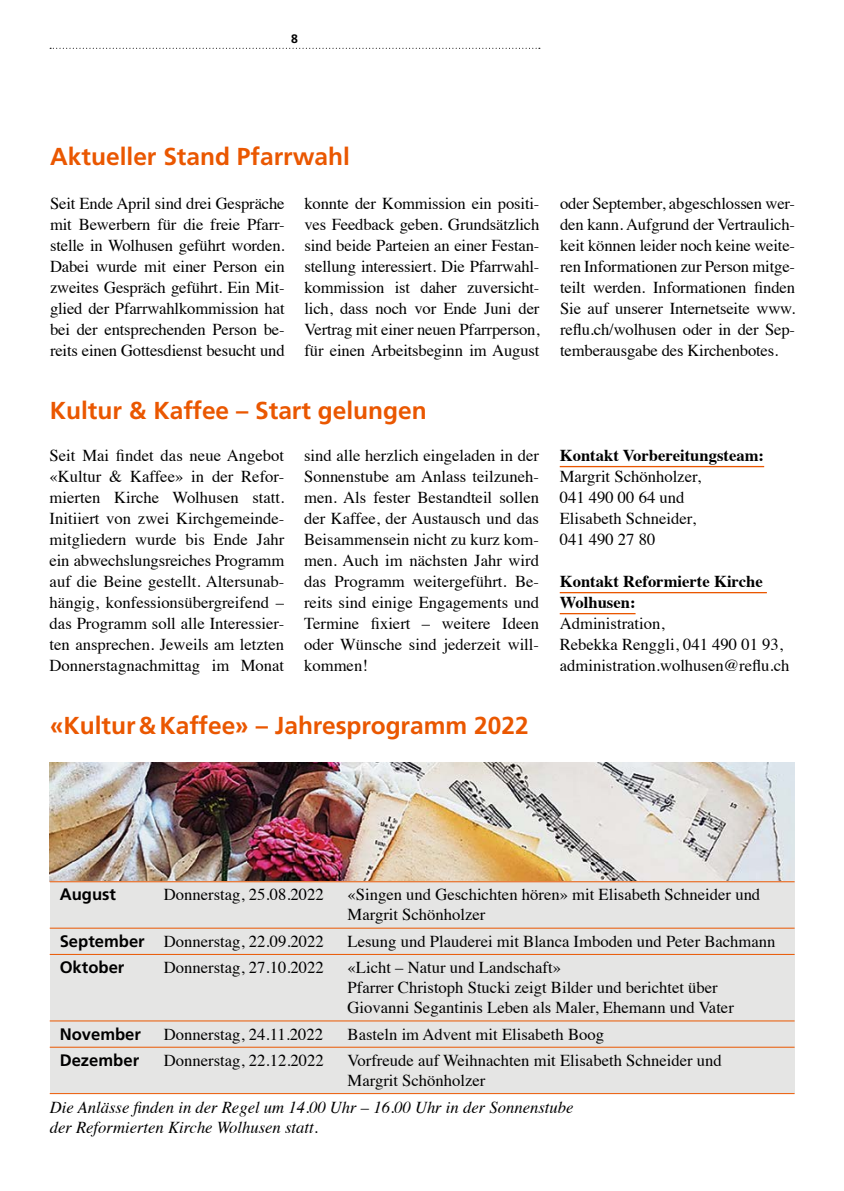
<style>
.page{position:relative;width:844px;height:1191px;background:#fff}
.page>*{position:absolute;margin:0;border:0;box-sizing:border-box;transform-origin:0 0}
.Zwischentitel{font:700 24.5px "Frutiger";color:#ea5700}
.Lauftext{font:16.62px/21px "Times";color:#000;text-align:justify}
.Gottesdienste{font:16.62px/20.1px "Times";color:#000}
.Gottesdienste-2{font:italic 16.62px/20.1px "Times";color:#000}
.t1{font:700 16.62px/21px "Times";color:#000}
.Gottesdienste-3{font:700 16.62px "Frutiger";color:#000}
.Lauftext-2{font:700 12.25px "Frutiger";color:#000}
.s1{font-family:"Frutiger";font-weight:700}
</style>
<div class="page">
<img style="left:50px;top:762px;width:744px;height:119px">
<div style="left:50px;top:881px;width:744px;height:212px;background:#e5e5e4"></div>
<svg style="left:50px;top:48px;width:489px;height:1px"></svg>
<hr style="left:50px;top:881px;width:744px;height:1px;background:#ea5700">
<hr style="left:50px;top:928px;width:744px;height:1px;background:#ea5700">
<hr style="left:50px;top:954px;width:744px;height:1px;background:#ea5700">
<hr style="left:50px;top:1020px;width:744px;height:1px;background:#ea5700">
<hr style="left:50px;top:1047px;width:744px;height:1px;background:#ea5700">
<hr style="left:50px;top:1093px;width:744px;height:1px;background:#ea5700">
<hr style="left:559px;top:466px;width:205px;height:1px;background:#ea5700">
<hr style="left:559px;top:592px;width:207px;height:1px;background:#ea5700">
<hr style="left:559px;top:613px;width:76px;height:1px;background:#ea5700">
<p class="Lauftext-2" style="left:291px;top:31px;width:8px">8</p>
<p class="Zwischentitel" style="left:50px;top:142px;width:301px">Aktueller Stand Pfarrwahl</p>
<p class="Lauftext" style="left:50px;top:192px;width:236px">Seit Ende April sind drei Gespräche mit Bewerbern für die freie Pfarr&shy;stelle in Wolhusen geführt worden.<br>Dabei wurde mit einer Person ein zweites Gespräch geführt. Ein Mit&shy;glied der Pfarrwahlkommission hat bei der entsprechenden Person be&shy;reits einen Gottesdienst besucht und</p>
<p class="Lauftext" style="left:560px;top:192px;width:236px">oder September, abgeschlossen wer&shy;den kann. Aufgrund der Vertraulich&shy;keit können leider noch keine weite&shy;ren Informationen zur Person mitge&shy;teilt werden. Informationen finden Sie auf unserer Internetseite www. reflu.ch/wolhusen oder in der Sep&shy;temberausgabe des Kirchenbotes.</p>
<p class="Lauftext" style="left:304px;top:192px;width:236px">konnte der Kommission ein positi&shy;ves Feedback geben. Grundsätzlich sind beide Parteien an einer Festan&shy;stellung interessiert. Die Pfarrwahl&shy;kommission ist daher zuversicht&shy;lich, dass noch vor Ende Juni der Vertrag mit einer neuen Pfarrperson, für einen Arbeitsbeginn im August</p>
<p class="Zwischentitel" style="left:50px;top:396px;width:378px">Kultur &amp; Kaffee – Start gelungen</p>
<p class="Lauftext" style="left:50px;top:444px;width:236px">Seit Mai findet das neue Angebot «Kultur &amp; Kaffee» in der Refor&shy;mierten Kirche Wolhusen statt.<br>Initiiert von zwei Kirchgemeinde&shy;mitgliedern wurde bis Ende Jahr ein abwechslungsreiches Programm auf die Beine gestellt. Altersunab&shy;hängig, konfessionsübergreifend – das Programm soll alle Interessier&shy;ten ansprechen. Jeweils am letzten Donnerstagnachmittag im Monat</p>
<p class="t1" style="left:559px;top:443px;width:206px">Kontakt Vorbereitungsteam:</p>
<p class="Lauftext" style="left:304px;top:444px;width:236px">sind alle herzlich eingeladen in der Sonnenstube am Anlass teilzuneh&shy;men. Als fester Bestandteil sollen der Kaffee, der Austausch und das Beisammensein nicht zu kurz kom&shy;men. Auch im nächsten Jahr wird das Programm weitergeführt. Be&shy;reits sind einige Engagements und Termine fixiert – weitere Ideen oder Wünsche sind jederzeit will&shy;kommen!</p>
<p class="Lauftext" style="left:559px;top:465px;width:143px;text-align:left">Margrit Schönholzer,<br>041 490 00 64 und<br>Elisabeth Schneider,<br>041 490 27 80</p>
<p class="t1" style="left:559px;top:569px;width:204px">Kontakt Reformierte Kirche<br>Wolhusen:</p>
<p class="Lauftext" style="left:559px;top:612px;width:231px;text-align:left">Administration,<br>Rebekka Renggli, 041 490 01 93, administration.wolhusen@reflu.ch</p>
<p class="Zwischentitel" style="left:50px;top:711px;width:480px">«Kultur&amp;Kaffee» – Jahresprogramm 2022</p>
<p class="Gottesdienste-3" style="left:60px;top:884px;width:58px">August</p>
<p class="Gottesdienste" style="left:164px;top:883px;width:161px">Donnerstag, 25.08.2022</p>
<p class="Gottesdienste" style="left:347px;top:883px;width:414px">«Singen und Geschichten hören» mit Elisabeth Schneider und<br>Margrit Schönholzer</p>
<p class="Gottesdienste" style="left:60px;top:929px;width:265px"><span class="s1">September</span> Donnerstag, 22.09.2022</p>
<p class="Gottesdienste" style="left:347px;top:929px;width:429px">Lesung und Plauderei mit Blanca Imboden und Peter Bachmann</p>
<p class="Gottesdienste-3" style="left:60px;top:957px;width:66px">Oktober</p>
<p class="Gottesdienste" style="left:164px;top:956px;width:161px">Donnerstag, 27.10.2022</p>
<p class="Gottesdienste" style="left:347px;top:956px;width:387px">«Licht – Natur und Landschaft»<br>Pfarrer Christoph Stucki zeigt Bilder und berichtet über<br>Giovanni Segantinis Leben als Maler, Ehemann und Vater</p>
<p class="Gottesdienste-3" style="left:60px;top:1024px;width:83px">November</p>
<p class="Gottesdienste" style="left:164px;top:1022px;width:161px">Donnerstag, 24.11.2022</p>
<p class="Gottesdienste" style="left:347px;top:1022px;width:258px">Basteln im Advent mit Elisabeth Boog</p>
<p class="Gottesdienste-3" style="left:60px;top:1050px;width:81px">Dezember</p>
<p class="Gottesdienste" style="left:164px;top:1048px;width:161px">Donnerstag, 22.12.2022</p>
<p class="Gottesdienste" style="left:347px;top:1048px;width:375px">Vorfreude auf Weihnachten mit Elisabeth Schneider und<br>Margrit Schönholzer</p>
<p class="Gottesdienste-2" style="left:50px;top:1096px;width:525px">Die Anlässe finden in der Regel um 14.00 Uhr – 16.00 Uhr in der Sonnenstube der Reformierten Kirche Wolhusen statt.</p>
</div>
